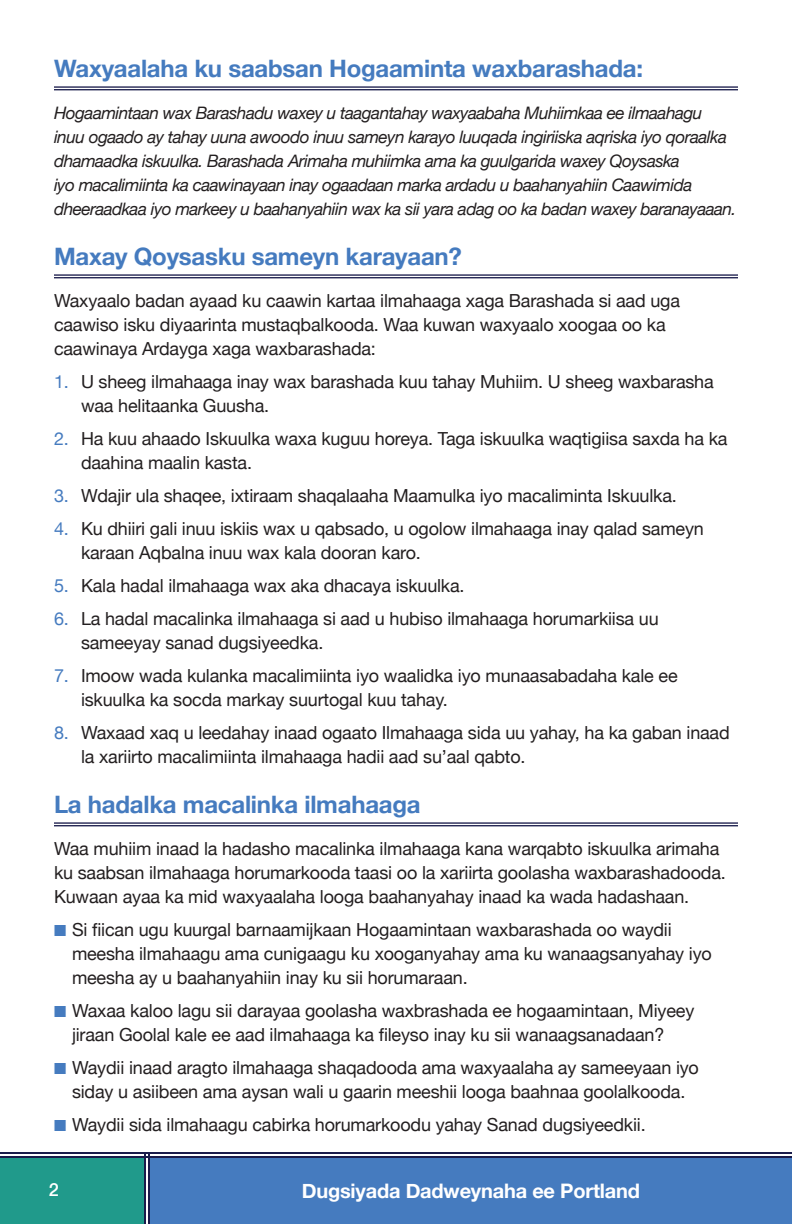
<style>
.page{position:relative;width:792px;height:1224px;background:#fff}
.page>*{position:absolute;margin:0;border:0;box-sizing:border-box;transform-origin:0 0}
.t1{font:700 24px "Helvetica Neue";letter-spacing:-.01em;color:#457bbf}
.t2{font:700 20px "Helvetica Neue";letter-spacing:-.01em;color:#fff}
.t3{font:18px/24px "Helvetica Neue";letter-spacing:-.01em;color:#231f20}
.t4{font:500 18px "Helvetica Neue";color:#fff}
.t5{font:italic 17.2px/24px "Helvetica Neue";letter-spacing:-.03em;color:#231f20}
.s1{color:#457bbf}
</style>
<div class="page">
<div style="left:149px;top:1157px;width:643px;height:67px;background:#457bbf"></div>
<div style="left:0;top:1157px;width:145px;height:67px;background:#209a8b"></div>
<hr style="left:148px;top:1153px;width:2px;height:71px;background:#1a1c4b">
<hr style="left:144px;top:1153px;width:2px;height:71px;background:#1a1c4b">
<hr style="left:0;top:1152px;width:792px;height:2px;background:#1a1c4b">
<hr style="left:0;top:1156px;width:792px;height:2px;background:#1a1c4b">
<hr style="left:54px;top:86px;width:684px;height:2px;background:#1a1c4b">
<hr style="left:54px;top:89px;width:684px;height:1px;background:#1a1c4b">
<hr style="left:54px;top:274px;width:684px;height:2px;background:#1a1c4b">
<hr style="left:54px;top:277px;width:684px;height:1px;background:#1a1c4b">
<hr style="left:54px;top:822px;width:684px;height:2px;background:#1a1c4b">
<hr style="left:54px;top:825px;width:684px;height:1px;background:#1a1c4b">
<h1 class="t1" style="left:54px;top:50px;width:591px">Waxyaalaha ku saabsan Hogaaminta waxbarashada:</h1>
<p class="t5" style="left:54px;top:102px;width:684px">Hogaamintaan wax Barashadu waxey u taagantahay waxyaabaha Muhiimkaa ee ilmaahagu inuu ogaado ay tahay uuna awoodo inuu sameyn karayo luuqada ingiriiska aqriska iyo qoraalka dhamaadka iskuulka. Barashada Arimaha muhiimka ama ka guulgarida waxey Qoysaska<br>iyo macalimiinta ka caawinayaan inay ogaadaan marka ardadu u baahanyahiin Caawimida dheeraadkaa iyo markeey u baahanyahiin wax ka sii yara adag oo ka badan waxey baranayaaan.</p>
<h1 class="t1" style="left:54px;top:238px;width:409px">Maxay Qoysasku sameyn karayaan?</h1>
<p class="t3" style="left:54px;top:290px;width:628px">Waxyaalo badan ayaad ku caawin kartaa ilmahaaga xaga Barashada si aad uga caawiso isku diyaarinta mustaqbalkooda. Waa kuwan waxyaalo xoogaa oo ka caawinaya Ardayga xaga waxbarashada:</p>
<p class="t3" style="left:81px;top:371px;width:634px;text-indent:-27px"><span class="s1">1.</span> U sheeg ilmahaaga inay wax barashada kuu tahay Muhiim. U sheeg waxbarasha waa helitaanka Guusha.</p>
<p class="t3" style="left:81px;top:428px;width:648px;text-indent:-27px"><span class="s1">2.</span> Ha kuu ahaado Iskuulka waxa kuguu horeya. Taga iskuulka waqtigiisa saxda ha ka daahina maalin kasta.</p>
<p class="t3" style="left:54px;top:485px;width:624px"><span class="s1">3.</span> Wdajir ula shaqee, ixtiraam shaqalaaha Maamulka iyo macaliminta Iskuulka.</p>
<p class="t3" style="left:81px;top:518px;width:624px;text-indent:-27px"><span class="s1">4.</span> Ku dhiiri gali inuu iskiis wax u qabsado, u ogolow ilmahaaga inay qalad sameyn karaan Aqbalna inuu wax kala dooran karo.</p>
<p class="t3" style="left:54px;top:575px;width:412px"><span class="s1">5.</span> Kala hadal ilmahaaga wax aka dhacaya iskuulka.</p>
<p class="t3" style="left:81px;top:608px;width:579px;text-indent:-27px"><span class="s1">6.</span> La hadal macalinka ilmahaaga si aad u hubiso ilmahaaga horumarkiisa uu sameeyay sanad dugsiyeedka.</p>
<p class="t3" style="left:81px;top:665px;width:598px;text-indent:-27px"><span class="s1">7.</span> Imoow wada kulanka macalimiinta iyo waalidka iyo munaasabadaha kale ee iskuulka ka socda markay suurtogal kuu tahay.</p>
<p class="t3" style="left:81px;top:722px;width:650px;text-indent:-27px"><span class="s1">8.</span> Waxaad xaq u leedahay inaad ogaato Ilmahaaga sida uu yahay, ha ka gaban inaad la xariirto macalimiinta ilmahaaga hadii aad su’aal qabto.</p>
<h1 class="t1" style="left:54px;top:786px;width:368px">La hadalka macalinka ilmahaaga</h1>
<p class="t3" style="left:54px;top:838px;width:673px">Waa muhiim inaad la hadasho macalinka ilmahaaga kana warqabto iskuulka arimaha ku saabsan ilmahaaga horumarkooda taasi oo la xariirta goolasha waxbarashadooda.<br>Kuwaan ayaa ka mid waxyaalaha looga baahanyahay inaad ka wada hadashaan.</p>
<p class="t3" style="left:72px;top:919px;width:641px;text-indent:-18px"><span class="s1">■</span> Si fiican ugu kuurgal barnaamijkaan Hogaamintaan waxbarashada oo waydii meesha ilmahaagu ama cunigaagu ku xooganyahay ama ku wanaagsanyahay iyo meesha ay u baahanyahiin inay ku sii horumaraan.</p>
<p class="t3" style="left:72px;top:1000px;width:624px;text-indent:-18px"><span class="s1">■</span> Waxaa kaloo lagu sii darayaa goolasha waxbrashada ee hogaamintaan, Miyeey jiraan Goolal kale ee aad ilmahaaga ka fileyso inay ku sii wanaagsanadaan?</p>
<p class="t3" style="left:54px;top:1057px;width:646px;text-align:center"><span class="s1">■</span> Waydii inaad aragto ilmahaaga shaqadooda ama waxyaalaha ay sameeyaan iyo siday u asiibeen ama aysan wali u gaarin meeshii looga baahnaa goolalkooda.</p>
<p class="t3" style="left:54px;top:1114px;width:593px"><span class="s1">■</span> Waydii sida ilmahaagu cabirka horumarkoodu yahay Sanad dugsiyeedkii.</p>
<p class="t4" style="left:49px;top:1175px;width:12px">2</p>
<p class="t2" style="left:359px;top:1176px;width:225px">Portland Public Schools</p>
<p class="t2" style="left:302px;top:1176px;width:340px">Dugsiyada Dadweynaha ee Portland</p>
</div>
